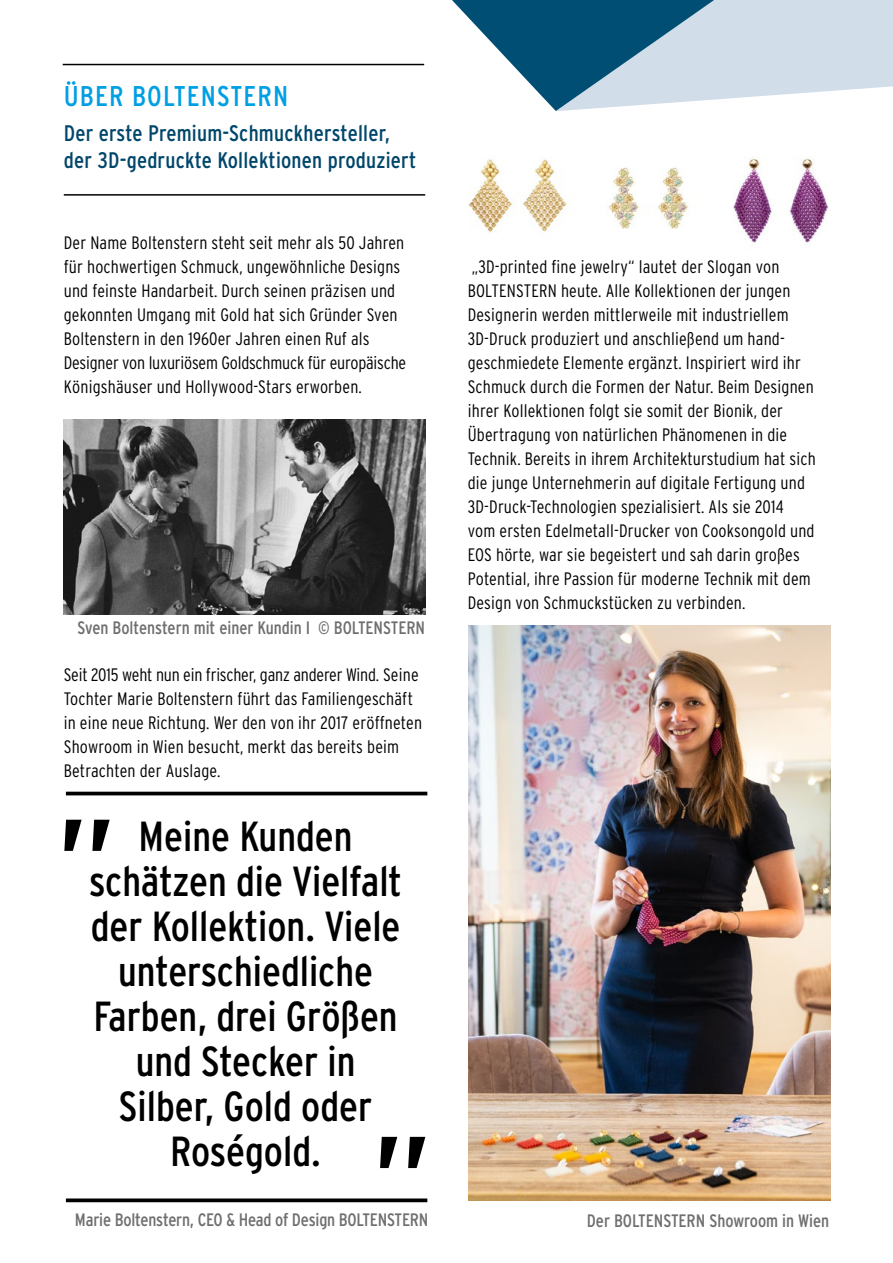
<style>
.page{position:relative;width:893px;height:1263px;background:#fff}
.page>*{position:absolute;margin:0;border:0;box-sizing:border-box;transform-origin:0 0}
.t1{font:condensed 130.5px "Interstate";color:#000}
.t2{font:condensed 42px/45px "Interstate";color:#000;text-align:center}
.t3{font:condensed 28.5px "Interstate";letter-spacing:.04em;color:#009fe3}
.t4{font:22.5px/27px "Interstate Condensed";letter-spacing:.01em;color:#00466b}
.t5{font:300 18px/24px "Interstate Condensed";letter-spacing:.01em;color:#000}
.t6{font:condensed 18px "Interstate";letter-spacing:-.01em;color:#706f6f}
</style>
<div class="page">
<hr style="left:63px;top:64px;width:361px;height:1px;background:#000">
<hr style="left:64px;top:194px;width:361px;height:2px;background:#000">
<img style="left:469px;top:625px;width:361px;height:575px">
<hr style="left:66px;top:792px;width:361px;height:3px;background:#000">
<svg style="left:66px;top:1198px;width:361px;height:4px"></svg>
<svg style="left:409px;top:0;width:484px;height:111px"></svg>
<img style="left:468px;top:158px;width:361px;height:85px">
<img style="left:64px;top:419px;width:361px;height:195px">
<h3 class="t3" style="left:64px;top:80px;width:226px">ÜBER BOLTENSTERN</h3>
<p class="t4" style="left:64px;top:119px;width:354px">Der erste Premium-Schmuckhersteller, der 3D-gedruckte Kollektionen produziert</p>
<p class="t5" style="left:64px;top:230px;width:344px">Der Name Boltenstern steht seit mehr als 50 Jahren für hochwertigen Schmuck, ungewöhnliche Designs und feinste Handarbeit. Durch seinen präzisen und gekonnten Umgang mit Gold hat sich Gründer Sven Boltenstern in den 1960er Jahren einen Ruf als Designer von luxuriösem Goldschmuck für europäische Königshäuser und Hollywood-Stars erworben.</p>
<p class="t6" style="left:78px;top:618px;width:349px">Sven Boltenstern mit einer Kundin I © BOLTENSTERN</p>
<p class="t5" style="left:64px;top:662px;width:360px">Seit 2015 weht nun ein frischer, ganz anderer Wind. Seine Tochter Marie Boltenstern führt das Familiengeschäft in eine neue Richtung. Wer den von ihr 2017 eröffneten Showroom in Wien besucht, merkt das bereits beim Betrachten der Auslage.</p>
<h1 class="t1" style="left:56px;top:717px;width:61px">„</h1>
<h2 class="t2" style="left:89px;top:813px;width:314px">Meine Kunden schätzen die Vielfalt der Kollektion. Viele unterschiedliche<br>Farben, drei Größen und Stecker in<br>Silber, Gold oder<br>Roségold.</h2>
<h1 class="t1" style="left:372px;top:1034px;width:61px">„</h1>
<p class="t5" style="left:468px;top:255px;width:350px">„3D-printed fine jewelry“ lautet der Slogan von BOLTENSTERN heute. Alle Kollektionen der jungen Designerin werden mittlerweile mit industriellem 3D-Druck produziert und anschließend um hand&shy;geschmiedete Elemente ergänzt. Inspiriert wird ihr Schmuck durch die Formen der Natur. Beim Designen ihrer Kollektionen folgt sie somit der Bionik, der Übertragung von natürlichen Phänomenen in die Technik. Bereits in ihrem Architekturstudium hat sich die junge Unternehmerin auf digitale Fertigung und 3D-Druck-Technologien spezialisiert. Als sie 2014<br>vom ersten Edelmetall-Drucker von Cooksongold und EOS hörte, war sie begeistert und sah darin großes Potential, ihre Passion für moderne Technik mit dem Design von Schmuckstücken zu verbinden.</p>
<p class="t6" style="left:75px;top:1210px;width:355px">Marie Boltenstern, CEO &amp; Head of Design BOLTENSTERN</p>
<p class="t6" style="left:587px;top:1210px;width:244px">Der BOLTENSTERN Showroom in Wien</p>
</div>
